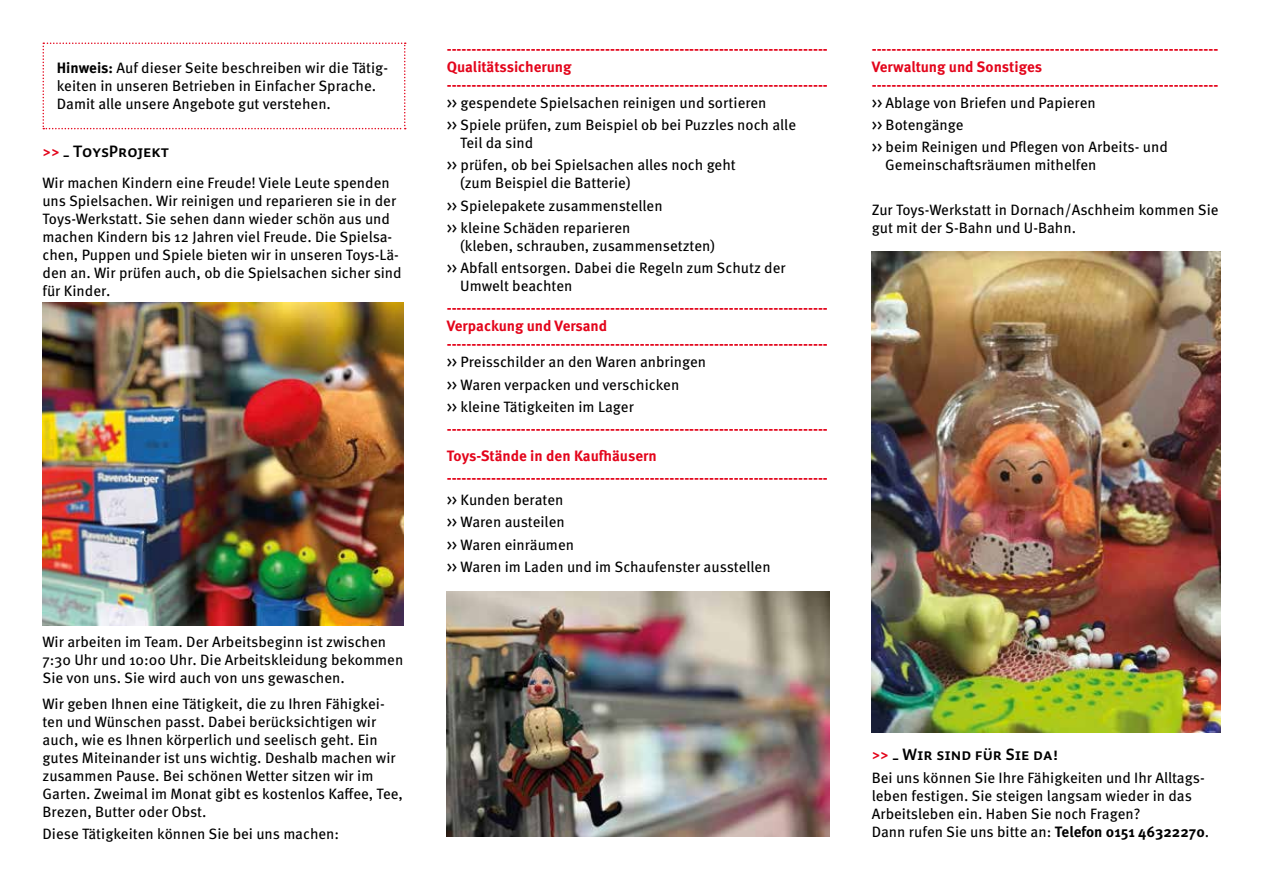
<style>
.page{position:relative;width:1263px;height:893px;background:#fff}
.page>*{position:absolute;margin:0;border:0;box-sizing:border-box;transform-origin:0 0}
.t1{font:16.5px "Auto Pro Bold Small Caps";color:#000}
.t2{font:15px/18px "Meta Pro";color:#000}
.t3{font:700 15px/18px "Meta Pro";color:#e3051b}
.s1{font-weight:700}
.s2{color:#e3051b}
</style>
<div class="page">
<img style="left:43px;top:303px;width:361px;height:322px">
<img style="left:446px;top:591px;width:383px;height:245px">
<img style="left:871px;top:252px;width:349px;height:480px">
<svg style="left:43px;top:43px;width:363px;height:86px"></svg>
<p class="t2" style="left:57px;top:58px;width:333px"><span class="s1">Hinweis:</span> Auf dieser Seite beschreiben wir die Tätig&shy;keiten in unseren Betrieben in Einfacher Sprache.<br>Damit alle unsere Angebote gut verstehen.</p>
<p class="t1" style="left:43px;top:140px;width:128px"><span class="s2">&gt;&gt;</span> _ ToysProjekt</p>
<p class="t2" style="left:43px;top:173px;width:361px">Wir machen Kindern eine Freude! Viele Leute spenden uns Spielsachen. Wir reinigen und reparieren sie in der Toys-Werkstatt. Sie sehen dann wieder schön aus und machen Kindern bis 12 Jahren viel Freude. Die Spielsa&shy;chen, Puppen und Spiele bieten wir in unseren Toys-Lä&shy;den an. Wir prüfen auch, ob die Spielsachen sicher sind für Kinder.</p>
<p class="t2" style="left:43px;top:631px;width:362px">Wir arbeiten im Team. Der Arbeitsbeginn ist zwischen<br>7:30 Uhr und 10:00 Uhr. Die Arbeitskleidung bekommen<br>Sie von uns. Sie wird auch von uns gewaschen.</p>
<p class="t2" style="left:43px;top:694px;width:362px">Wir geben Ihnen eine Tätigkeit, die zu Ihren Fähigkei&shy;ten und Wünschen passt. Dabei berücksichtigen wir auch, wie es Ihnen körperlich und seelisch geht. Ein gutes Miteinander ist uns wichtig. Deshalb machen wir zusammen Pause. Bei schönen Wetter sitzen wir im Garten. Zweimal im Monat gibt es kostenlos Kaffee, Tee, Brezen, Butter oder Obst.</p>
<p class="t2" style="left:43px;top:824px;width:298px">Diese Tätigkeiten können Sie bei uns machen:</p>
<p class="t3" style="left:447px;top:39px;width:383px">-----------------------------------------------------------------------------<br>Qualitätssicherung -----------------------------------------------------------------------------</p>
<p class="t2" style="left:447px;top:91px;width:351px;line-height:22.2px">&gt;&gt; gespendete Spielsachen reinigen und sortieren<br>&gt;&gt; Spiele prüfen, zum Beispiel ob bei Puzzles noch alle</p>
<p class="t2" style="left:447px;top:131px;width:291px;line-height:22.2px;text-indent:13px">Teil da sind<br>&gt;&gt; prüfen, ob bei Spielsachen alles noch geht</p>
<p class="t2" style="left:447px;top:171px;width:217px;line-height:22.2px;text-indent:14px">(zum Beispiel die Batterie)<br>&gt;&gt; Spielepakete zusammenstellen &gt;&gt; kleine Schäden reparieren</p>
<p class="t2" style="left:447px;top:234px;width:341px;line-height:22.2px;text-indent:14px">(kleben, schrauben, zusammensetzten)<br>&gt;&gt; Abfall entsorgen. Dabei die Regeln zum Schutz der</p>
<p class="t2" style="left:460px;top:276px;width:114px">Umwelt beachten</p>
<p class="t3" style="left:447px;top:298px;width:383px">-----------------------------------------------------------------------------<br>Verpackung und Versand -----------------------------------------------------------------------------</p>
<p class="t2" style="left:447px;top:350px;width:261px;line-height:22.2px">&gt;&gt; Preisschilder an den Waren anbringen &gt;&gt; Waren verpacken und verschicken<br>&gt;&gt; kleine Tätigkeiten im Lager</p>
<p class="t3" style="left:447px;top:415px;width:383px;line-height:26.5px">-----------------------------------------------------------------------------<br>Toys-Stände in den Kaufhäusern</p>
<p class="t3" style="left:447px;top:468px;width:383px">-----------------------------------------------------------------------------</p>
<p class="t2" style="left:447px;top:488px;width:325px;line-height:22.2px">&gt;&gt; Kunden beraten<br>&gt;&gt; Waren austeilen<br>&gt;&gt; Waren einräumen<br>&gt;&gt; Waren im Laden und im Schaufenster ausstellen</p>
<p class="t3" style="left:872px;top:39px;width:348px">----------------------------------------------------------------------<br>Verwaltung und Sonstiges ----------------------------------------------------------------------</p>
<p class="t2" style="left:872px;top:90px;width:298px;line-height:22.2px">&gt;&gt; Ablage von Briefen und Papieren<br>&gt;&gt; Botengänge<br>&gt;&gt; beim Reinigen und Pflegen von Arbeits- und</p>
<p class="t2" style="left:885px;top:155px;width:213px">Gemeinschaftsräumen mithelfen</p>
<p class="t2" style="left:872px;top:200px;width:348px">Zur Toys-Werkstatt in Dornach/Aschheim kommen Sie gut mit der S-Bahn und U-Bahn.</p>
<p class="t1" style="left:872px;top:743px;width:189px"><span class="s2">&gt;&gt;</span> _ Wir sind für Sie da!</p>
<p class="t2" style="left:872px;top:767px;width:339px">Bei uns können Sie Ihre Fähigkeiten und Ihr Alltags&shy;leben festigen. Sie steigen langsam wieder in das Arbeitsleben ein. Haben Sie noch Fragen?<br>Dann rufen Sie uns bitte an: <span class="s1">Telefon 0151 46322270</span>.</p>
</div>
